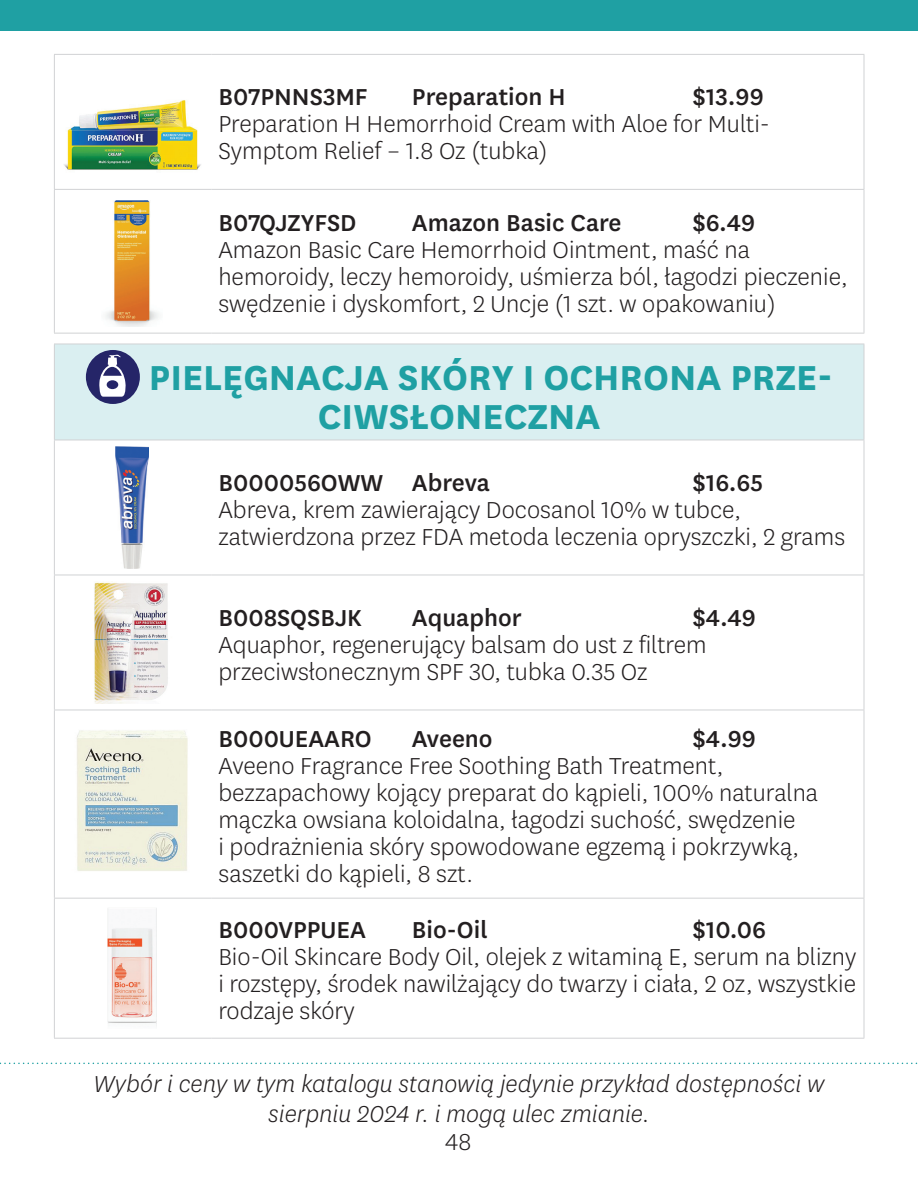
<style>
.page{position:relative;width:918px;height:1188px;background:#fff}
.page>*{position:absolute;margin:0;border:0;box-sizing:border-box;transform-origin:0 0}
.t1{font:700 40.5px/39px "Centene Sans";color:#1fa0a3}
.t2{font:300 27px/27px "Centene Sans";color:#231f20}
.t3{font:500 27px "Centene Sans";color:#231f20}
.t4{font:italic 300 27px/30px "Centene Sans";color:#231f20;text-align:center}
</style>
<div class="page">
<div style="left:0;top:0;width:918px;height:31px;background:#1fa0a3"></div>
<svg style="left:0;top:1063px;width:918px;height:1px"></svg>
<div style="left:54px;top:344px;width:810px;height:96px;background:#daeff1"></div>
<hr style="left:864px;top:344px;width:1px;height:96px;background:#d1d2d4">
<hr style="left:54px;top:54px;width:158px;height:1px;background:#d1d2d4">
<hr style="left:54px;top:55px;width:1px;height:134px;background:#d1d2d4">
<hr style="left:212px;top:54px;width:652px;height:1px;background:#d1d2d4">
<hr style="left:864px;top:55px;width:1px;height:134px;background:#d1d2d4">
<hr style="left:54px;top:189px;width:158px;height:1px;background:#d1d2d4">
<hr style="left:54px;top:190px;width:1px;height:143px;background:#d1d2d4">
<hr style="left:212px;top:189px;width:652px;height:1px;background:#d1d2d4">
<hr style="left:864px;top:190px;width:1px;height:143px;background:#d1d2d4">
<hr style="left:54px;top:333px;width:158px;height:1px;background:#d1d2d4">
<hr style="left:212px;top:333px;width:652px;height:1px;background:#d1d2d4">
<hr style="left:54px;top:344px;width:158px;height:1px;background:#d1d2d4">
<hr style="left:54px;top:344px;width:1px;height:96px;background:#d1d2d4">
<hr style="left:212px;top:344px;width:652px;height:1px;background:#d1d2d4">
<hr style="left:54px;top:440px;width:158px;height:1px;background:#d1d2d4">
<hr style="left:54px;top:440px;width:1px;height:135px;background:#d1d2d4">
<hr style="left:212px;top:440px;width:652px;height:1px;background:#d1d2d4">
<hr style="left:864px;top:440px;width:1px;height:135px;background:#d1d2d4">
<hr style="left:54px;top:575px;width:158px;height:1px;background:#d1d2d4">
<hr style="left:54px;top:575px;width:1px;height:135px;background:#d1d2d4">
<hr style="left:212px;top:575px;width:652px;height:1px;background:#d1d2d4">
<hr style="left:864px;top:575px;width:1px;height:135px;background:#d1d2d4">
<hr style="left:54px;top:710px;width:158px;height:1px;background:#d1d2d4">
<hr style="left:54px;top:710px;width:1px;height:188px;background:#d1d2d4">
<hr style="left:212px;top:710px;width:652px;height:1px;background:#d1d2d4">
<hr style="left:864px;top:710px;width:1px;height:188px;background:#d1d2d4">
<hr style="left:54px;top:898px;width:158px;height:1px;background:#d1d2d4">
<hr style="left:54px;top:899px;width:1px;height:139px;background:#d1d2d4">
<hr style="left:212px;top:898px;width:652px;height:1px;background:#d1d2d4">
<hr style="left:864px;top:899px;width:1px;height:139px;background:#d1d2d4">
<hr style="left:54px;top:1038px;width:158px;height:1px;background:#d1d2d4">
<hr style="left:212px;top:1038px;width:652px;height:1px;background:#d1d2d4">
<img style="left:64px;top:100px;width:137px;height:70px">
<img style="left:105px;top:201px;width:53px;height:125px">
<div style="left:86px;top:350px;width:54px;height:54px;background:#252568;border-radius:50%"></div>
<svg style="left:99px;top:354px;width:27px;height:43px"></svg>
<img style="left:116px;top:447px;width:32px;height:121px">
<img style="left:94px;top:582px;width:74px;height:121px">
<img style="left:77px;top:730px;width:111px;height:141px">
<img style="left:108px;top:909px;width:48px;height:115px">
<p class="t3" style="left:218px;top:78px;width:151px">B07PNNS3MF</p>
<p class="t3" style="left:412px;top:78px;width:155px">Preparation H</p>
<p class="t3" style="left:692px;top:78px;width:73px">$13.99</p>
<p class="t2" style="left:218px;top:109px;width:553px">Preparation H Hemorrhoid Cream with Aloe for Multi-<br>Symptom Relief – 1.8 Oz (tubka)</p>
<p class="t3" style="left:218px;top:204px;width:140px">B07QJZYFSD</p>
<p class="t3" style="left:412px;top:204px;width:211px">Amazon Basic Care</p>
<p class="t3" style="left:692px;top:204px;width:64px">$6.49</p>
<p class="t2" style="left:218px;top:235px;width:631px">Amazon Basic Care Hemorrhoid Ointment, maść na hemoroidy, leczy hemoroidy, uśmierza ból, łagodzi pieczenie, swędzenie i dyskomfort, 2 Uncje (1 szt. w opakowaniu)</p>
<h2 class="t1" style="left:318px;top:356px;width:516px;text-indent:-169px">PIELĘGNACJA SKÓRY I OCHRONA PRZE-<br>CIWSŁONECZNA</h2>
<p class="t3" style="left:218px;top:464px;width:166px">B000056OWW</p>
<p class="t3" style="left:412px;top:464px;width:80px">Abreva</p>
<p class="t3" style="left:692px;top:464px;width:72px">$16.65</p>
<p class="t2" style="left:218px;top:495px;width:628px">Abreva, krem zawierający Docosanol 10% w tubce, zatwierdzona przez FDA metoda leczenia opryszczki, 2 grams</p>
<p class="t3" style="left:218px;top:599px;width:145px">B008SQSBJK</p>
<p class="t3" style="left:412px;top:599px;width:111px">Aquaphor</p>
<p class="t3" style="left:692px;top:599px;width:65px">$4.49</p>
<p class="t2" style="left:218px;top:630px;width:490px">Aquaphor, regenerujący balsam do ust z filtrem przeciwsłonecznym SPF 30, tubka 0.35 Oz</p>
<p class="t3" style="left:218px;top:720px;width:155px">B000UEAARO</p>
<p class="t3" style="left:412px;top:720px;width:82px">Aveeno</p>
<p class="t3" style="left:692px;top:720px;width:65px">$4.99</p>
<p class="t2" style="left:218px;top:751px;width:601px">Aveeno Fragrance Free Soothing Bath Treatment, bezzapachowy kojący preparat do kąpieli, 100% naturalna mączka owsiana koloidalna, łagodzi suchość, swędzenie<br>i podrażnienia skóry spowodowane egzemą i pokrzywką, saszetki do kąpieli, 8 szt.</p>
<p class="t3" style="left:218px;top:911px;width:149px">B000VPPUEA</p>
<p class="t3" style="left:412px;top:911px;width:77px">Bio-Oil</p>
<p class="t3" style="left:692px;top:911px;width:75px">$10.06</p>
<p class="t2" style="left:218px;top:942px;width:640px;text-align:justify">Bio-Oil Skincare Body Oil, olejek z witaminą E, serum na blizny i rozstępy, środek nawilżający do twarzy i ciała, 2 oz, wszystkie rodzaje skóry</p>
<p class="t4" style="left:94px;top:1068px;width:732px">Wybór i ceny w tym katalogu stanowią jedynie przykład dostępności w sierpniu 2024 r. i mogą ulec zmianie.</p>
<p class="t2" style="left:445px;top:1127px;width:28px">48</p>
</div>
